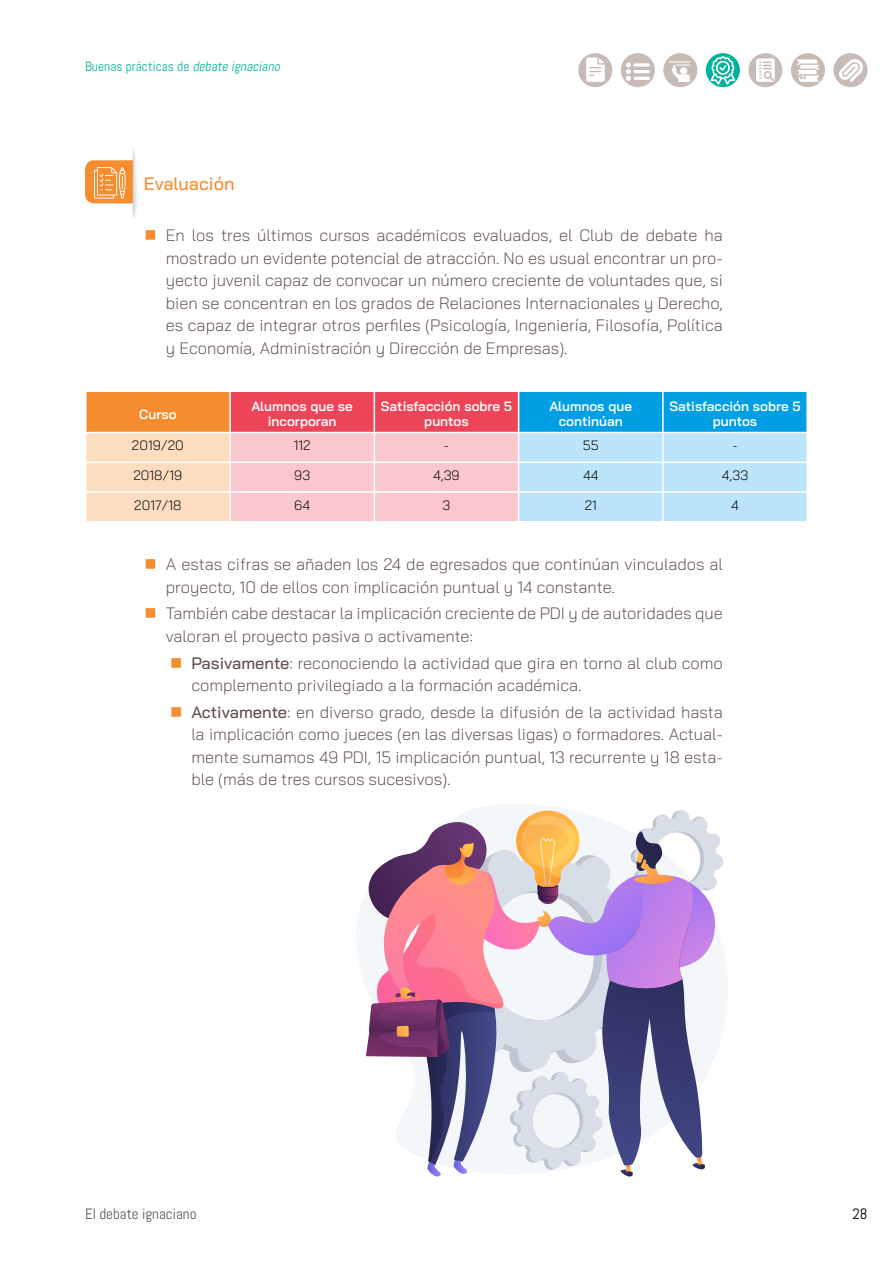
<style>
.page{position:relative;width:893px;height:1263px;background:#fff}
.page>*{position:absolute;margin:0;border:0;box-sizing:border-box;transform-origin:0 0}
.t1{font:500 18px "Bai Jamjuree";color:#f58c2e}
.t2{font:300 16.5px/22.5px "Bai Jamjuree";color:#60504d}
.t3{font:15px "Abel";color:#575756}
.t4{font:15px "Abel";color:#000}
.Normal_wrd_1{font:600 13.5px/15px "Bai Jamjuree";color:#fff;text-align:center}
.Normal_wrd_1-2{font:300 13.5px "Bai Jamjuree";color:#000}
.t5{font:13.5px "Abel";color:#00b39a}
.s1{font-style:italic}
.s2{color:#f58c2e}
.s3{font-weight:500}
</style>
<div class="page">
<div style="left:578px;top:53px;width:34px;height:34px;background:#c7bbb6;border-radius:50%"></div>
<div style="left:621px;top:53px;width:34px;height:34px;background:#c7bbb6;border-radius:50%"></div>
<div style="left:663px;top:53px;width:34px;height:34px;background:#c7bbb6;border-radius:50%"></div>
<div style="left:706px;top:53px;width:34px;height:34px;background:#00b39a;border-radius:50%"></div>
<div style="left:748px;top:53px;width:34px;height:34px;background:#c7bbb6;border-radius:50%"></div>
<div style="left:791px;top:53px;width:34px;height:34px;background:#c7bbb6;border-radius:50%"></div>
<div style="left:833px;top:53px;width:34px;height:34px;background:#c7bbb6;border-radius:50%"></div>
<svg style="left:586px;top:57px;width:19px;height:25px"></svg>
<svg style="left:626px;top:63px;width:24px;height:18px"></svg>
<svg style="left:671px;top:64px;width:19px;height:18px"></svg>
<hr style="left:669px;top:61px;width:21px;height:2px;background:#fff">
<svg style="left:756px;top:58px;width:19px;height:24px"></svg>
<svg style="left:797px;top:59px;width:22px;height:23px"></svg>
<svg style="left:838px;top:58px;width:26px;height:24px"></svg>
<svg style="left:710px;top:56px;width:25px;height:29px"></svg>
<svg style="left:85px;top:149px;width:52px;height:69px"></svg>
<svg style="left:86px;top:391px;width:721px;height:130px;background:#cabbc4"></svg>
<hr style="left:663px;top:491px;width:145px;height:2px;background:#fff">
<hr style="left:662px;top:493px;width:2px;height:28px;background:#fff">
<hr style="left:806px;top:493px;width:2px;height:28px;background:#fff">
<svg style="left:357px;top:804px;width:371px;height:219px"></svg>
<svg style="left:366px;top:810px;width:358px;height:367px"></svg>
<p class="t5" style="left:85px;top:58px;width:199px">Buenas prácticas de <span class="s1">debate ignaciano</span></p>
<p class="t1" style="left:144px;top:173px;width:92px">Evaluación</p>
<p class="t2" style="left:166px;top:224px;width:559px;text-align:justify;text-indent:-21px"><span class="s2">■</span> En los tres últimos cursos académicos evaluados, el Club de debate ha mostrado un evidente potencial de atracción. No es usual encontrar un pro&shy;yecto juvenil capaz de convocar un número creciente de voluntades que, si bien se concentran en los grados de Relaciones Internacionales y Derecho, es capaz de integrar otros perfiles (Psicología, Ingeniería, Filosofía, Política y Economía, Administración y Dirección de Empresas).</p>
<p class="Normal_wrd_1" style="left:139px;top:406px;width:39px">Curso</p>
<p class="Normal_wrd_1" style="left:252px;top:399px;width:103px">Alumnos que se incorporan</p>
<p class="Normal_wrd_1" style="left:381px;top:399px;width:133px">Satisfacción sobre 5 puntos</p>
<p class="Normal_wrd_1" style="left:549px;top:399px;width:84px">Alumnos que continúan</p>
<p class="Normal_wrd_1" style="left:669px;top:399px;width:133px">Satisfacción sobre 5 puntos</p>
<p class="Normal_wrd_1-2" style="left:132px;top:434px;width:53px">2019/20</p>
<p class="Normal_wrd_1-2" style="left:294px;top:434px;width:18px">112</p>
<p class="Normal_wrd_1-2" style="left:444px;top:434px;width:7px">-</p>
<p class="Normal_wrd_1-2" style="left:583px;top:434px;width:17px">55</p>
<p class="Normal_wrd_1-2" style="left:732px;top:434px;width:7px">-</p>
<p class="Normal_wrd_1-2" style="left:134px;top:464px;width:50px">2018/19</p>
<p class="Normal_wrd_1-2" style="left:294px;top:464px;width:18px">93</p>
<p class="Normal_wrd_1-2" style="left:433px;top:464px;width:28px">4,39</p>
<p class="Normal_wrd_1-2" style="left:583px;top:464px;width:17px">44</p>
<p class="Normal_wrd_1-2" style="left:722px;top:464px;width:28px">4,33</p>
<p class="Normal_wrd_1-2" style="left:134px;top:494px;width:49px">2017/18</p>
<p class="Normal_wrd_1-2" style="left:294px;top:494px;width:17px">64</p>
<p class="Normal_wrd_1-2" style="left:443px;top:494px;width:9px">3</p>
<p class="Normal_wrd_1-2" style="left:585px;top:494px;width:14px">21</p>
<p class="Normal_wrd_1-2" style="left:731px;top:494px;width:9px">4</p>
<p class="t2" style="left:166px;top:553px;width:559px;text-indent:-21px"><span class="s2">■</span> A estas cifras se añaden los 24 de egresados que continúan vinculados al proyecto, 10 de ellos con implicación puntual y 14 constante.</p>
<p class="t2" style="left:166px;top:602px;width:559px;text-indent:-21px"><span class="s2">■</span> También cabe destacar la implicación creciente de PDI y de autoridades que valoran el proyecto pasiva o activamente:</p>
<p class="t2" style="left:191px;top:651px;width:533px;text-indent:-21px"><span class="s2">■</span> <span class="s3">Pasivamente</span>: reconociendo la actividad que gira en torno al club como complemento privilegiado a la formación académica.</p>
<p class="t2" style="left:191px;top:701px;width:533px;text-align:justify;text-indent:-21px"><span class="s2">■</span> <span class="s3">Activamente</span>: en diverso grado, desde la difusión de la actividad hasta la implicación como jueces (en las diversas ligas) o formadores. Actual&shy;mente sumamos 49 PDI, 15 implicación puntual, 13 recurrente y 18 esta&shy;ble (más de tres cursos sucesivos).</p>
<p class="t3" style="left:85px;top:1204px;width:113px">El debate ignaciano</p>
<p class="t4" style="left:852px;top:1204px;width:17px">28</p>
</div>
